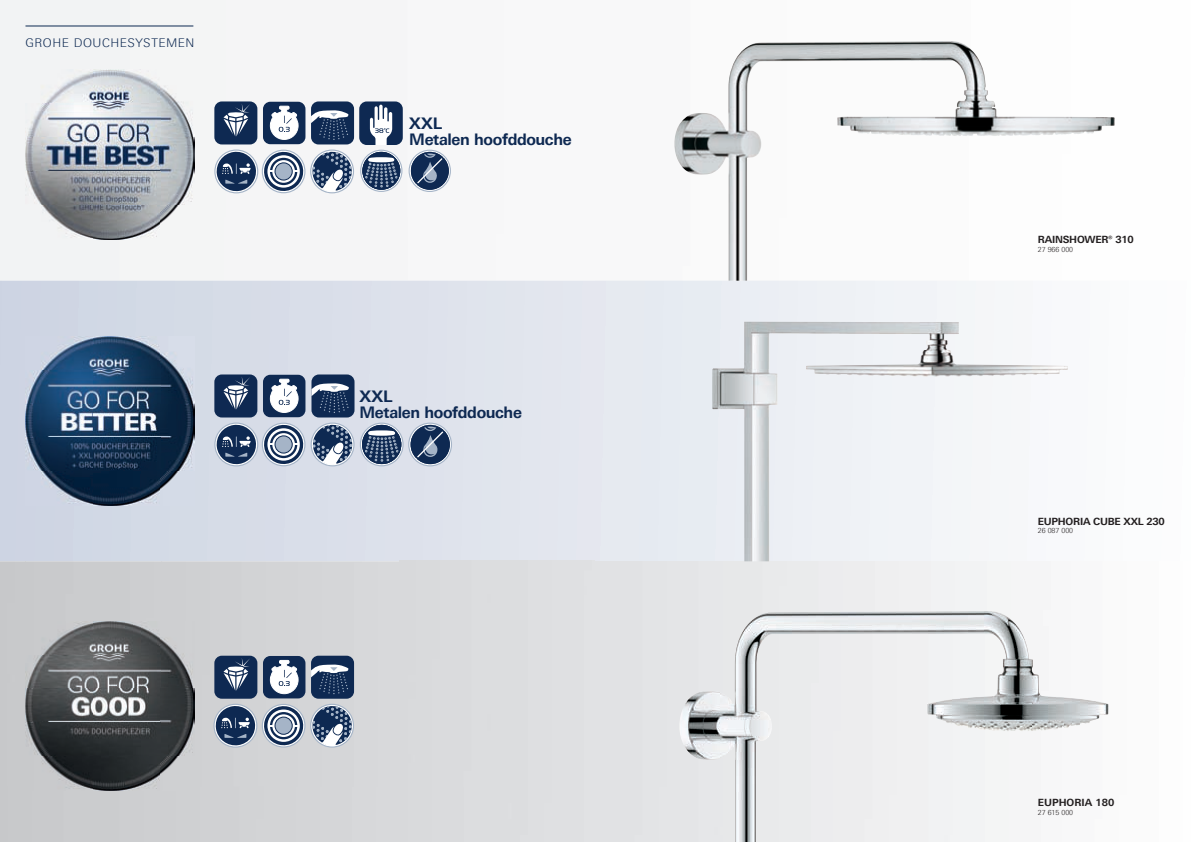
<style>
.page{position:relative;width:1191px;height:842px;background:#fff}
.page>*{position:absolute;margin:0;border:0;box-sizing:border-box;transform-origin:0 0}
.t1{font:700 16px/16px "Linotype Univers 630";letter-spacing:-.025em;color:#0e2952}
.t2{font:300 12px "Linotype Univers 330";letter-spacing:.04em;color:#0e2952}
.t3{font:700 10px "Linotype Univers 630";letter-spacing:-.025em;color:#231f20}
.t4{font:700 10px "Linotype Univers 630";color:#231f20}
.t5{font:300 7px "Linotype Univers 330";color:#231f20}
</style>
<div class="page">
<div style="left:0;top:217px;width:595px;height:64px;background:#f5f5f6"></div>
<svg style="left:0;top:281px;width:595px;height:280px;background:#d9dee9"></svg>
<img style="left:0;top:786px;width:595px;height:56px">
<img style="left:162px;top:561px;width:433px;height:225px">
<svg style="left:262px;top:704px;width:92px;height:43px"></svg>
<div style="left:275px;top:717px;width:17px;height:17px;background:#a5b4c7;border-radius:50%"></div>
<div style="left:274px;top:716px;width:19px;height:19px;border:1px solid #0e2952;border-radius:50%"></div>
<div style="left:214px;top:656px;width:43px;height:43px;background:#0e2952;border-radius:7px"></div>
<svg style="left:223px;top:658px;width:27px;height:33px"></svg>
<div style="left:263px;top:656px;width:42px;height:42px;background:#0e2952;border-radius:7px"></div>
<svg style="left:270px;top:660px;width:28px;height:34px"></svg>
<div style="left:311px;top:656px;width:43px;height:43px;background:#0e2952;border-radius:7px"></div>
<svg style="left:311px;top:664px;width:37px;height:30px"></svg>
<div style="left:310px;top:422px;width:44px;height:44px;border:1px solid #a5b4c7;border-radius:50%"></div>
<svg style="left:311px;top:423px;width:43px;height:43px;background:#8190a7"></svg>
<div style="left:263px;top:375px;width:42px;height:42px;background:#0e2952;border-radius:7px"></div>
<svg style="left:270px;top:379px;width:28px;height:34px"></svg>
<div style="left:311px;top:374px;width:43px;height:43px;background:#0e2952;border-radius:7px"></div>
<svg style="left:311px;top:383px;width:38px;height:30px"></svg>
<div style="left:408px;top:150px;width:43px;height:42px;border:1px solid #a5b4c7;border-radius:50%"></div>
<svg style="left:411px;top:152px;width:38px;height:38px"></svg>
<div style="left:360px;top:423px;width:43px;height:43px;border:1px solid #a5b4c7;border-radius:50%"></div>
<svg style="left:362px;top:425px;width:39px;height:39px;background:#5e718d"></svg>
<div style="left:408px;top:423px;width:44px;height:43px;border:1px solid #a5b4c7;border-radius:50%"></div>
<svg style="left:410px;top:425px;width:40px;height:39px;background:#526685"></svg>
<img style="left:25px;top:336px;width:170px;height:169px">
<img style="left:25px;top:70px;width:170px;height:169px">
<img style="left:25px;top:621px;width:170px;height:169px">
<div style="left:213px;top:704px;width:44px;height:44px;border:1px solid #a5b4c7;border-radius:50%"></div>
<svg style="left:214px;top:705px;width:42px;height:42px;background:#5c6e89"></svg>
<div style="left:214px;top:149px;width:44px;height:44px;border:1px solid #a5b4c7;border-radius:50%"></div>
<svg style="left:214px;top:101px;width:43px;height:43px"></svg>
<svg style="left:215px;top:101px;width:188px;height:92px"></svg>
<div style="left:214px;top:422px;width:44px;height:44px;border:1px solid #a5b4c7;border-radius:50%"></div>
<svg style="left:215px;top:423px;width:90px;height:43px;background:#818fa6"></svg>
<div style="left:214px;top:374px;width:43px;height:43px;background:#0e2952;border-radius:7px"></div>
<svg style="left:223px;top:377px;width:27px;height:33px"></svg>
<hr style="left:25px;top:25px;width:168px;height:1px;background:#0e2952">
<img style="left:595px;top:45px;width:520px;height:236px">
<svg style="left:595px;top:281px;width:473px;height:280px"></svg>
<img style="left:595px;top:561px;width:514px;height:281px">
<img style="left:712px;top:334px;width:332px;height:227px">
<img style="left:672px;top:41px;width:294px;height:240px">
<img style="left:677px;top:612px;width:329px;height:230px">
<p class="t2" style="left:25px;top:36px;width:170px">GROHE DOUCHESYSTEMEN</p>
<p class="t1" style="left:409px;top:115px;width:164px">XXL<br>Metalen hoofddouche</p>
<p class="t1" style="left:359px;top:388px;width:164px">XXL<br>Metalen hoofddouche</p>
<p class="t3" style="left:1037px;top:234px;width:97px">RAINSHOWER® 310</p>
<p class="t5" style="left:1037px;top:245px;width:37px">27 966 000</p>
<p class="t3" style="left:1037px;top:515px;width:128px">EUPHORIA CUBE XXL 230</p>
<p class="t5" style="left:1037px;top:526px;width:37px">26 087 000</p>
<p class="t4" style="left:1037px;top:797px;width:78px">EUPHORIA 180</p>
<p class="t5" style="left:1037px;top:808px;width:37px">27 615 000</p>
</div>
